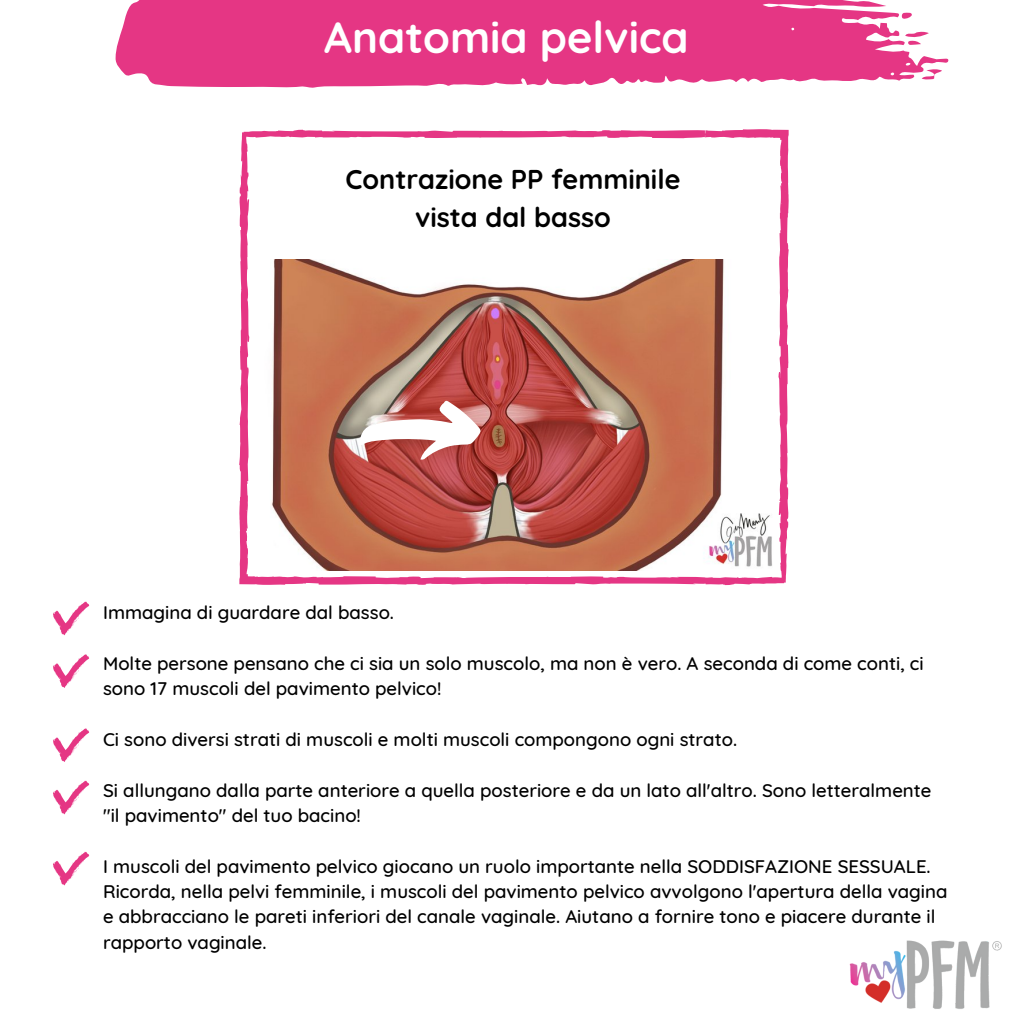
<style>
.page{position:relative;width:1013px;height:1013px;background:#fff}
.page>*{position:absolute;margin:0;border:0;box-sizing:border-box;transform-origin:0 0}
.t1{font:700 43.62px "Quicksand";color:#fff}
.t2{font:700 27.12px "Quicksand";color:#000}
.t3{font:500 18.62px/25.2px "Quicksand";color:#000}
</style>
<div class="page">
<svg style="left:239px;top:129px;width:549px;height:456px"></svg>
<svg style="left:358px;top:400px;width:122px;height:60px"></svg>
<svg style="left:53px;top:601px;width:36px;height:34px"></svg>
<svg style="left:116px;top:0;width:832px;height:88px;background:#e84f93"></svg>
<svg style="left:53px;top:654px;width:36px;height:34px"></svg>
<svg style="left:53px;top:728px;width:36px;height:34px"></svg>
<svg style="left:53px;top:780px;width:36px;height:34px"></svg>
<svg style="left:53px;top:851px;width:36px;height:34px"></svg>
<img style="left:849px;top:940px;width:153px;height:69px">
<p class="t1" style="left:324px;top:9px;width:366px">Anatomia pelvica</p>
<p class="t2" style="left:345px;top:162px;width:336px">Contrazione PP femminile</p>
<p class="t2" style="left:415px;top:199px;width:197px">vista dal basso</p>
<p class="t3" style="left:103px;top:599px;width:292px">Immagina di guardare dal basso.</p>
<p class="t3" style="left:103px;top:650px;width:822px">Molte persone pensano che ci sia un solo muscolo, ma non è vero. A seconda di come conti, ci sono 17 muscoli del pavimento pelvico!</p>
<p class="t3" style="left:103px;top:726px;width:635px">Ci sono diversi strati di muscoli e molti muscoli compongono ogni strato.</p>
<p class="t3" style="left:103px;top:777px;width:830px">Si allungano dalla parte anteriore a quella posteriore e da un lato all'altro. Sono letteralmente "il pavimento" del tuo bacino!</p>
<p class="t3" style="left:103px;top:853px;width:846px">I muscoli del pavimento pelvico giocano un ruolo importante nella SODDISFAZIONE SESSUALE.<br>Ricorda, nella pelvi femminile, i muscoli del pavimento pelvico avvolgono l'apertura della vagina e abbracciano le pareti inferiori del canale vaginale. Aiutano a fornire tono e piacere durante il rapporto vaginale.</p>
</div>
